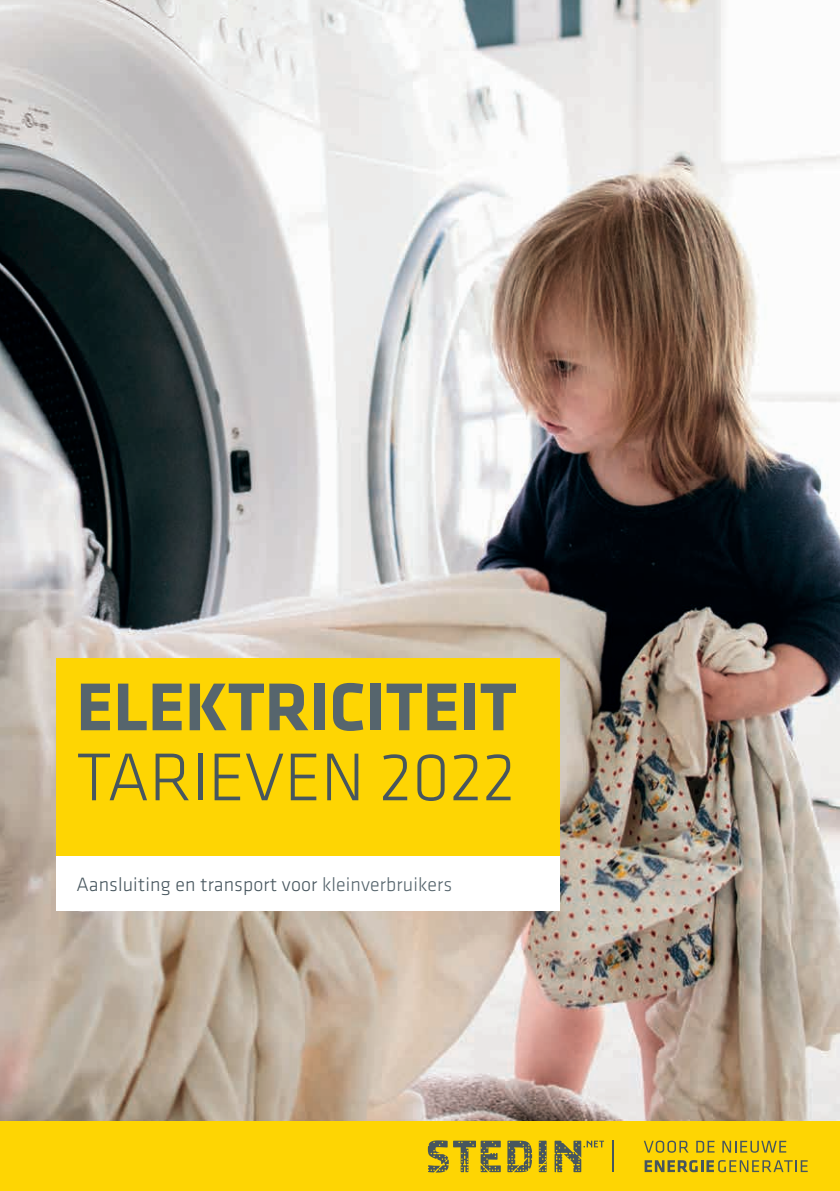
<style>
.page{position:relative;width:840px;height:1191px;background:#fff}
.page>*{position:absolute;margin:0;border:0;box-sizing:border-box;transform-origin:0 0}
.INLEIDENDE_TEKST{font:700 70px "Klavika";color:#56656d}
.INLEIDENDE_TEKST-2{font:300 70px "Klavika";color:#47565e}
.INLEIDENDE_TEKST-3{font:300 20px "Klavika";letter-spacing:.005em;color:#47565e}
.s1{color:#56656d}
</style>
<div class="page">
<img style="left:0;top:0;width:839px;height:1121px">
<div style="left:0;top:1121px;width:839px;height:70px;background:#fed503"></div>
<svg style="left:538px;top:1140px;width:8px;height:32px"></svg>
<svg style="left:507px;top:1140px;width:25px;height:32px"></svg>
<svg style="left:427px;top:1140px;width:73px;height:32px"></svg>
<svg style="left:554px;top:1140px;width:49px;height:32px"></svg>
<svg style="left:644px;top:1140px;width:44px;height:12px"></svg>
<svg style="left:696px;top:1140px;width:18px;height:12px"></svg>
<svg style="left:722px;top:1140px;width:63px;height:12px"></svg>
<svg style="left:644px;top:1160px;width:163px;height:12px"></svg>
<hr style="left:612px;top:1140px;width:1px;height:32px;background:#47565e">
<div style="left:56px;top:855px;width:504px;height:56px;background:#fff"></div>
<div style="left:56px;top:658px;width:504px;height:197px;background:#fed503"></div>
<p class="INLEIDENDE_TEKST" style="left:76px;top:669px;width:441px">ELEKTRICITEIT</p>
<p class="INLEIDENDE_TEKST-2" style="left:76px;top:739px;width:440px">TARIEVEN 2022</p>
<p class="INLEIDENDE_TEKST-3" style="left:76px;top:873px;width:377px">Aansluiting en transport voor <span class="s1">kleinverbruikers</span></p>
</div>
